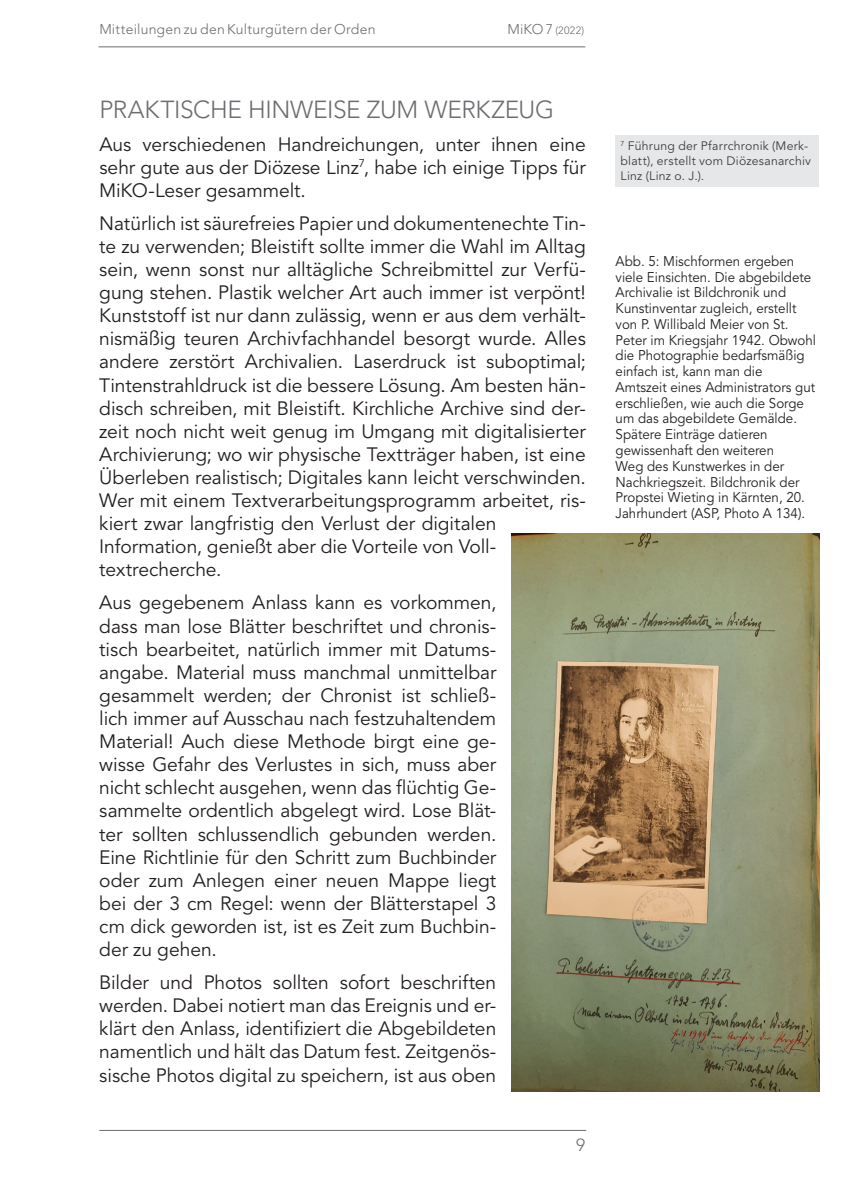
<style>
.page{position:relative;width:844px;height:1191px;background:#fff}
.page>*{position:absolute;margin:0;border:0;box-sizing:border-box;transform-origin:0 0}
.t1{font:300 24.5px "Avenir LT Std";letter-spacing:-.015em;color:#6c6d70}
.t2{font:19.25px/23.1px "Avenir LT Std";letter-spacing:-.005em;color:#231f20;text-align:justify}
.t3{font:300 17.5px "Avenir LT Std";color:#6c6d70}
.t4{font:14px/15.8px "Avenir LT Std";color:#231f20;scale:.95 1}
.t5{font:300 14px "Avenir LT Std";letter-spacing:.02em;color:#6c6d70}
.t6{font:12.25px/14.9px "Avenir LT Std";letter-spacing:.02em;color:#3e3e3f}
.t7{font:300 10.5px "Avenir LT Std";color:#6c6d70}
.s1{font-size:14px}
</style>
<div class="page">
<hr style="left:99px;top:1130px;width:487px;height:1px;background:#6c6d70">
<hr style="left:98px;top:47px;width:487px;height:1px;background:#6c6d70">
<div style="left:615px;top:136px;width:204px;height:51px;background:#e6e7e9"></div>
<img style="left:511px;top:533px;width:308px;height:558px">
<p class="t5" style="left:99px;top:21px;width:278px">Mitteilungen zu den Kulturgütern der Orden</p>
<p class="t7" style="left:507px;top:24px;width:78px"><span class="s1">MiKO 7</span> (2022)</p>
<p class="t1" style="left:99px;top:95px;width:456px">PRAKTISCHE HINWEISE ZUM WERKZEUG</p>
<p class="t2" style="left:99px;top:133px;width:488px">Aus verschiedenen Handreichungen, unter ihnen eine sehr gute aus der Diözese Linz<sup>7</sup>, habe ich einige Tipps für MiKO-Leser gesammelt.</p>
<p class="t2" style="left:99px;top:212px;width:488px;text-align:left">Natürlich ist säurefreies Papier und dokumentenechte Tin&shy;te zu verwenden; Bleistift sollte immer die Wahl im Alltag sein, wenn sonst nur alltägliche Schreibmittel zur Verfü&shy;gung stehen. Plastik welcher Art auch immer ist verpönt!<br>Kunststoff ist nur dann zulässig, wenn er aus dem verhält&shy;nismäßig teuren Archivfachhandel besorgt wurde. Alles andere zerstört Archivalien. Laserdruck ist suboptimal; Tintenstrahldruck ist die bessere Lösung. Am besten hän&shy;disch schreiben, mit Bleistift. Kirchliche Archive sind der&shy;zeit noch nicht weit genug im Umgang mit digitalisierter Archivierung; wo wir physische Textträger haben, ist eine Überleben realistisch; Digitales kann leicht verschwinden.<br>Wer mit einem Textverarbeitungsprogramm arbeitet, ris&shy;kiert zwar langfristig den Verlust der digitalen Information, genießt aber die Vorteile von Voll&shy;textrecherche.</p>
<p class="t2" style="left:99px;top:592px;width:398px">Aus gegebenem Anlass kann es vorkommen, dass man lose Blätter beschriftet und chronis&shy;tisch bearbeitet, natürlich immer mit Datums&shy;angabe. Material muss manchmal unmittelbar gesammelt werden; der Chronist ist schließ&shy;lich immer auf Ausschau nach festzuhaltendem Material! Auch diese Methode birgt eine ge&shy;wisse Gefahr des Verlustes in sich, muss aber nicht schlecht ausgehen, wenn das flüchtig Ge&shy;sammelte ordentlich abgelegt wird. Lose Blät&shy;ter sollten schlussendlich gebunden werden.<br>Eine Richtlinie für den Schritt zum Buchbinder oder zum Anlegen einer neuen Mappe liegt bei der 3 cm Regel: wenn der Blätterstapel 3 cm dick geworden ist, ist es Zeit zum Buchbin&shy;der zu gehen.</p>
<p class="t2" style="left:99px;top:971px;width:398px">Bilder und Photos sollten sofort beschriften werden. Dabei notiert man das Ereignis und er&shy;klärt den Anlass, identifiziert die Abgebildeten namentlich und hält das Datum fest. Zeitgenös&shy;sische Photos digital zu speichern, ist aus oben</p>
<p class="t3" style="left:576px;top:1134px;width:11px">9</p>
<p class="t6" style="left:620px;top:139px;width:192px"><sup>7</sup> Führung der Pfarrchronik (Merk&shy;blatt), erstellt vom Diözesanarchiv<br>Linz (Linz o. J.).</p>
<p class="t4" style="left:615px;top:254px;width:212px">Abb. 5: Mischformen ergeben viele Einsichten. Die abgebildete<br>Archivalie ist Bildchronik und<br>Kunstinventar zugleich, erstellt von P. Willibald Meier von St.<br>Peter im Kriegsjahr 1942. Obwohl die Photographie bedarfsmäßig einfach ist, kann man die<br>Amtszeit eines Administrators gut erschließen, wie auch die Sorge um das abgebildete Gemälde.<br>Spätere Einträge datieren gewissenhaft den weiteren<br>Weg des Kunstwerkes in der<br>Nachkriegszeit. Bildchronik der<br>Propstei Wieting in Kärnten, 20.<br>Jahrhundert (ASP, Photo A 134).</p>
</div>
